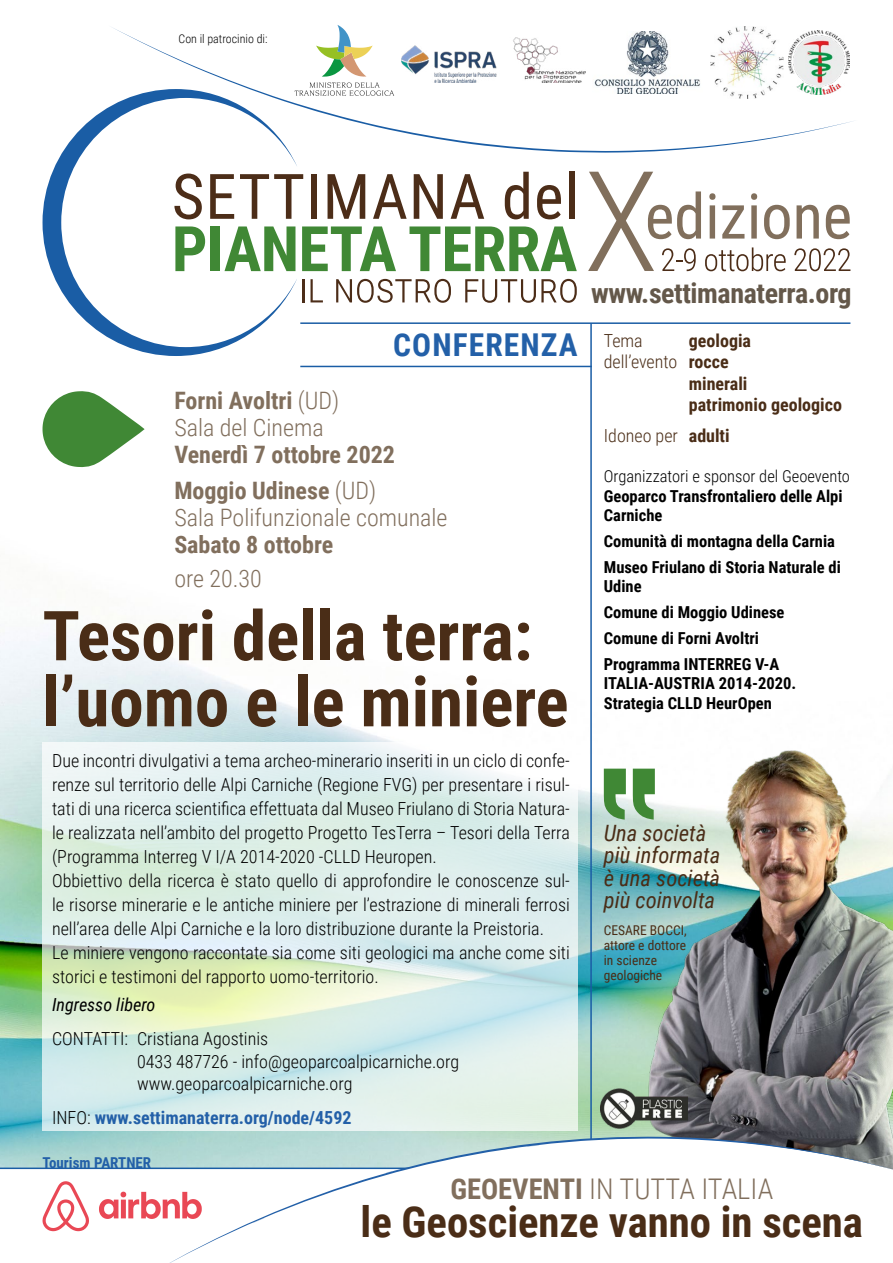
<style>
.page{position:relative;width:893px;height:1263px;background:#fff}
.page>*{position:absolute;margin:0;border:0;box-sizing:border-box;transform-origin:0 0}
.t1{font:700 69px/66px "Roboto Condensed";color:#4a2d17}
.t2{font:700 42.75px "Roboto Condensed";color:#4a2d17}
.t3{font:700 31.5px "Roboto Condensed";letter-spacing:.035em;color:#2360a8}
.t4{font:300 28.5px "Roboto Condensed";color:#816f5d}
.t5{font:700 28.05px "Roboto Condensed";letter-spacing:-.015em;color:#64584a}
.t6{font:300 24px/27px "Roboto Condensed";color:#816f5d}
.t7{font:700 24px/35.5px "Roboto Condensed";color:#816f5d}
.t8{font:italic 22.5px/22.5px "Roboto Condensed";color:#4a2d17}
.t9{font:300 18px/24px "Roboto Condensed";color:#000}
.t10{font:700 18px "Roboto Condensed";color:#2360a8}
.t11{font:300 18px "Roboto Condensed";color:#4a2d17}
.t12{font:700 18px "Roboto Condensed";color:#4a2d17}
.t13{font:italic 18px "Roboto Condensed";color:#000}
.t14{font:700 16.5px/25.8px "Roboto Condensed";color:#000}
.t15{font:300 16.5px "Roboto Condensed";color:#000}
.t16{font:700 15px "Roboto Condensed";color:#2360a8}
.t17{font:13.5px/15px "Roboto Condensed";color:#4a2d17}
.t18{font:300 12px "Roboto Condensed";color:#000}
.s1{font-weight:700}
.s2{font-weight:300}
.s3{font-weight:300;color:#000}
</style>
<div class="page">
<img style="left:0;top:633px;width:635px;height:534px">
<hr style="left:0;top:1167px;width:758px;height:2px;background:#1a5da5">
<svg style="left:297px;top:174px;width:6px;height:5px"></svg>
<div style="left:311px;top:174px;width:6px;height:45px;background:#4c2d18"></div>
<svg style="left:328px;top:174px;width:37px;height:45px"></svg>
<svg style="left:373px;top:174px;width:34px;height:45px"></svg>
<svg style="left:414px;top:174px;width:29px;height:45px"></svg>
<svg style="left:451px;top:174px;width:33px;height:45px"></svg>
<svg style="left:505px;top:172px;width:24px;height:47px"></svg>
<svg style="left:537px;top:185px;width:24px;height:34px"></svg>
<div style="left:569px;top:172px;width:5px;height:47px;background:#4c2d18"></div>
<svg style="left:302px;top:226px;width:94px;height:45px"></svg>
<svg style="left:409px;top:226px;width:168px;height:45px"></svg>
<hr style="left:302px;top:279px;width:2px;height:23px;background:#4c2d18">
<svg style="left:311px;top:279px;width:12px;height:23px"></svg>
<svg style="left:336px;top:279px;width:115px;height:24px"></svg>
<svg style="left:465px;top:279px;width:112px;height:24px"></svg>
<svg style="left:43px;top:153px;width:254px;height:203px"></svg>
<svg style="left:588px;top:172px;width:262px;height:99px"></svg>
<svg style="left:99px;top:1192px;width:48px;height:27px"></svg>
<svg style="left:43px;top:1181px;width:46px;height:50px"></svg>
<svg style="left:43px;top:742px;width:535px;height:389px;background:#ddeee6"></svg>
<img style="left:635px;top:750px;width:258px;height:387px">
<hr style="left:590px;top:323px;width:2px;height:816px;background:#1a5da5">
<hr style="left:300px;top:322px;width:550px;height:2px;background:#1a5da5">
<svg style="left:43px;top:391px;width:102px;height:76px"></svg>
<svg style="left:604px;top:769px;width:51px;height:51px;background:#76aa71"></svg>
<img style="left:600px;top:1087px;width:88px;height:42px">
<hr style="left:300px;top:366px;width:292px;height:1px;background:#1a5da5">
<svg style="left:62px;top:107px;width:47px;height:46px"></svg>
<svg style="left:109px;top:27px;width:744px;height:126px"></svg>
<svg style="left:159px;top:1137px;width:734px;height:126px"></svg>
<svg style="left:295px;top:25px;width:99px;height:71px"></svg>
<img style="left:593px;top:32px;width:110px;height:61px">
<img style="left:789px;top:31px;width:60px;height:63px">
<img style="left:710px;top:26px;width:73px;height:73px">
<img style="left:401px;top:38px;width:185px;height:45px">
<p class="t18" style="left:179px;top:30px;width:90px">Con il patrocinio di:</p>
<h3 class="t3" style="left:393px;top:322px;width:186px">CONFERENZA</h3>
<h3 class="t6" style="left:174px;top:386px;width:167px"><span class="s1">Forni Avoltri</span> (UD)<br>Sala del Cinema</h3>
<h3 class="t7" style="left:174px;top:436px;width:222px">Venerdì 7 ottobre 2022<br>Moggio Udinese <span class="s2">(UD)</span></h3>
<h3 class="t6" style="left:174px;top:503px;width:275px">Sala Polifunzionale comunale</h3>
<h3 class="t7" style="left:174px;top:525px;width:160px">Sabato 8 ottobre</h3>
<h3 class="t6" style="left:174px;top:564px;width:89px">ore 20.30</h3>
<h1 class="t1" style="left:43px;top:600px;width:528px">Tesori della terra: l’uomo e le miniere</h1>
<p class="t9" style="left:52px;top:748px;width:519px">Due incontri divulgativi a tema archeo-minerario inseriti in un ciclo di confe&shy;renze sul territorio delle Alpi Carniche (Regione FVG) per presentare i risul&shy;tati di una ricerca scientifica effettuata dal Museo Friulano di Storia Natura&shy;le realizzata nell’ambito del progetto Progetto TesTerra – Tesori della Terra (Programma Interreg V I/A 2014-2020 -CLLD Heuropen.<br>Obbiettivo della ricerca è stato quello di approfondire le conoscenze sul&shy;le risorse minerarie e le antiche miniere per l’estrazione di minerali ferrosi nell’area delle Alpi Carniche e la loro distribuzione durante la Preistoria.<br>Le miniere vengono raccontate sia come siti geologici ma anche come siti storici e testimoni del rapporto uomo-territorio.</p>
<p class="t13" style="left:52px;top:992px;width:105px">Ingresso libero</p>
<p class="t9" style="left:137px;top:1027px;width:323px;line-height:22.5px;text-indent:-85px">CONTATTI: Cristiana Agostinis<br>0433 487726 - info@geoparcoalpicarniche.org www.geoparcoalpicarniche.org</p>
<p class="t10" style="left:52px;top:1105px;width:301px"><span class="s3">INFO:</span> www.settimanaterra.org/node/4592</p>
<p class="t16" style="left:43px;top:1152px;width:110px">Tourism PARTNER</p>
<h3 class="t5" style="left:591px;top:273px;width:262px">www.settimanaterra.org</h3>
<p class="t11" style="left:604px;top:328px;width:40px">Tema</p>
<p class="t12" style="left:689px;top:328px;width:64px">geologia</p>
<p class="t11" style="left:604px;top:349px;width:126px">dell’evento <span class="s1">rocce</span></p>
<p class="t12" style="left:689px;top:371px;width:60px">minerali</p>
<p class="t12" style="left:689px;top:392px;width:155px">patrimonio geologico</p>
<p class="t11" style="left:604px;top:423px;width:127px">Idoneo per <span class="s1">adulti</span></p>
<p class="t15" style="left:604px;top:465px;width:248px">Organizzatori e sponsor del Geoevento</p>
<p class="t14" style="left:604px;top:485px;width:240px;line-height:19.5px">Geoparco Transfrontaliero delle Alpi<br>Carniche</p>
<p class="t14" style="left:604px;top:528px;width:239px">Comunità di montagna della Carnia<br>Museo Friulano di Storia Naturale di</p>
<p class="t14" style="left:604px;top:573px;width:182px">Udine<br>Comune di Moggio Udinese<br>Comune di Forni Avoltri<br>Programma INTERREG V-A</p>
<p class="t14" style="left:604px;top:673px;width:194px;line-height:19.5px">ITALIA-AUSTRIA 2014-2020.<br>Strategia CLLD HeurOpen</p>
<p class="t8" style="left:604px;top:821px;width:118px">Una società più informata è una società più coinvolta</p>
<p class="t17" style="left:604px;top:922px;width:84px">CESARE BOCCI, attore e dottore in scienze geologiche</p>
<h3 class="t4" style="left:450px;top:1169px;width:324px"><span class="s1">GEOEVENTI</span> IN TUTTA ITALIA</h3>
<h2 class="t2" style="left:361px;top:1192px;width:504px">le Geoscienze vanno in scena</h2>
</div>
